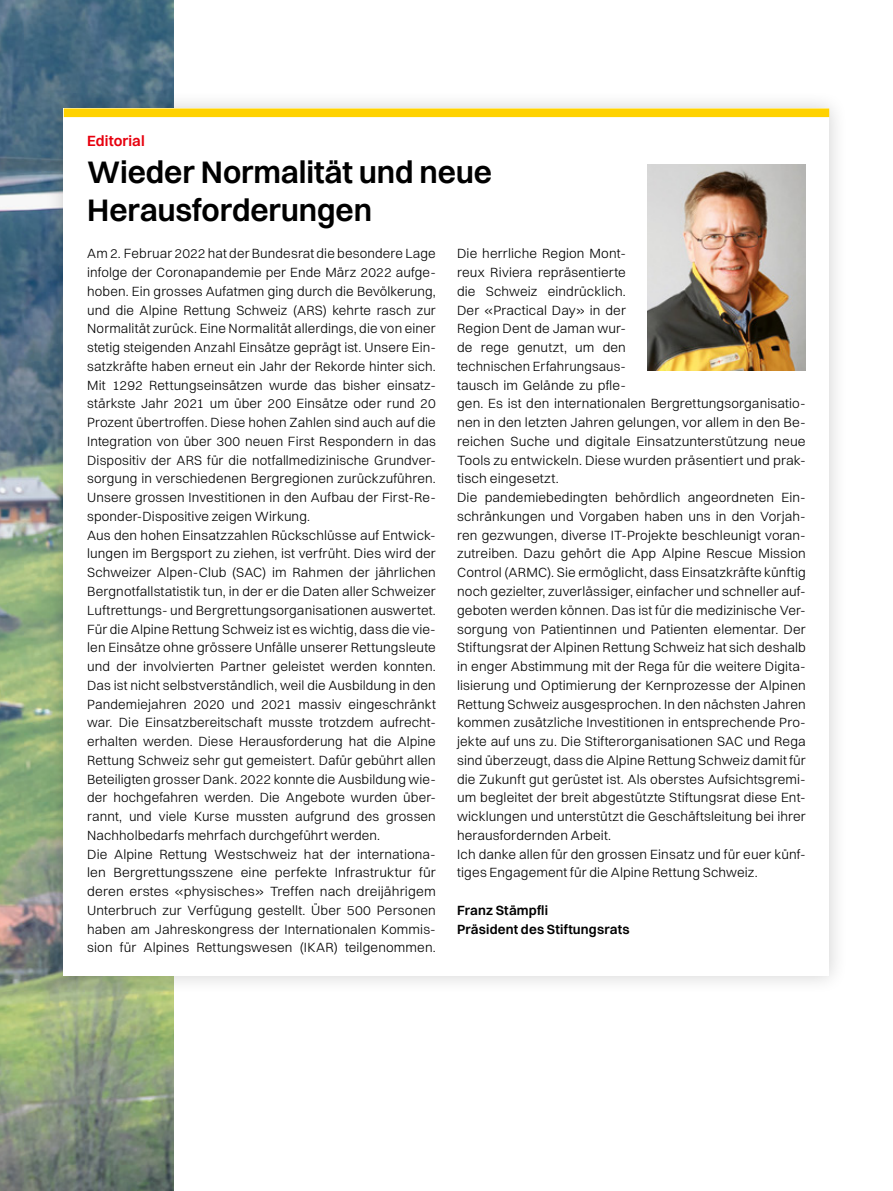
<style>
.page{position:relative;width:893px;height:1191px;background:#fff}
.page>*{position:absolute;margin:0;border:0;box-sizing:border-box;transform-origin:0 0}
.t1{font:600 31.5px/37.5px "Switzer";letter-spacing:-.005em;color:#000}
.t2{font:600 15px "Switzer";letter-spacing:.005em;color:#e7000e}
.t3{font:300 13.5px/18.8px "Switzer";letter-spacing:.01em;color:#000}
.t4{font:600 13.5px/18.8px "Switzer";letter-spacing:.01em;color:#000}
</style>
<div class="page">
<img style="left:0;top:0;width:174px;height:1191px">
<div style="left:45px;top:89px;width:803px;height:905px;background:#000;opacity:.18"></div>
<div style="left:64px;top:108px;width:765px;height:868px;background:#fff"></div>
<div style="left:64px;top:108px;width:765px;height:9px;background:#ffd200"></div>
<img style="left:647px;top:165px;width:159px;height:206px">
<p class="t2" style="left:87px;top:131px;width:59px">Editorial</p>
<h1 class="t1" style="left:87px;top:153px;width:407px">Wieder Normalität und neue<br>Herausforderungen</h1>
<p class="t3" style="left:87px;top:244px;width:350px">Am 2. Februar 2022 hat der Bundesrat die besondere Lage infolge der Coronapandemie per Ende März 2022 aufge&shy;hoben. Ein grosses Aufatmen ging durch die Bevölkerung, und die Alpine Rettung Schweiz (ARS) kehrte rasch zur Normalität zurück. Eine Normalität allerdings, die von einer stetig steigenden Anzahl Einsätze geprägt ist. Unsere Ein&shy;satzkräfte haben erneut ein Jahr der Rekorde hinter sich.<br>Mit 1292 Rettungseinsätzen wurde das bisher einsatz&shy;stärkste Jahr 2021 um über 200 Einsätze oder rund 20<br>Prozent übertroffen. Diese hohen Zahlen sind auch auf die Integration von über 300 neuen First Respondern in das Dispositiv der ARS für die notfallmedizinische Grundver&shy;sorgung in verschiedenen Bergregionen zurückzuführen.<br>Unsere grossen Investitionen in den Aufbau der First-Re&shy;sponder-Dispositive zeigen Wirkung.<br>Aus den hohen Einsatzzahlen Rückschlüsse auf Entwick&shy;lungen im Bergsport zu ziehen, ist verfrüht. Dies wird der Schweizer Alpen-Club (SAC) im Rahmen der jährlichen Bergnotfallstatistik tun, in der er die Daten aller Schweizer Luftrettungs- und Bergrettungsorganisationen auswertet.<br>Für die Alpine Rettung Schweiz ist es wichtig, dass die vie&shy;len Einsätze ohne grössere Unfälle unserer Rettungsleute und der involvierten Partner geleistet werden konnten.<br>Das ist nicht selbstverständlich, weil die Ausbildung in den Pandemiejahren 2020 und 2021 massiv eingeschränkt war. Die Einsatzbereitschaft musste trotzdem aufrecht&shy;erhalten werden. Diese Herausforderung hat die Alpine Rettung Schweiz sehr gut gemeistert. Dafür gebührt allen Beteiligten grosser Dank. 2022 konnte die Ausbildung wie&shy;der hochgefahren werden. Die Angebote wurden über&shy;rannt, und viele Kurse mussten aufgrund des grossen Nachholbedarfs mehrfach durchgeführt werden.<br>Die Alpine Rettung Westschweiz hat der internationa&shy;len Bergrettungsszene eine perfekte Infrastruktur für deren erstes «physisches» Treffen nach dreijährigem Unterbruch zur Verfügung gestellt. Über 500 Personen haben am Jahreskongress der Internationalen Kommis&shy;sion für Alpines Rettungswesen (IKAR) teilgenommen.</p>
<p class="t3" style="left:457px;top:244px;width:350px">Die herrliche Region Mont-<br>reux Riviera repräsentierte<br>die Schweiz eindrücklich.<br>Der «Practical Day» in der<br>Region Dent de Jaman wur-<br>de rege genutzt, um den<br>technischen Erfahrungsaus-<br>tausch im Gelände zu pfle-<br>gen. Es ist den internationalen Bergrettungsorganisatio&shy;nen in den letzten Jahren gelungen, vor allem in den Be&shy;reichen Suche und digitale Einsatzunterstützung neue Tools zu entwickeln. Diese wurden präsentiert und prak&shy;tisch eingesetzt.<br>Die pandemiebedingten behördlich angeordneten Ein&shy;schränkungen und Vorgaben haben uns in den Vorjah&shy;ren gezwungen, diverse IT-Projekte beschleunigt voran&shy;zutreiben. Dazu gehört die App Alpine Rescue Mission Control (ARMC). Sie ermöglicht, dass Einsatzkräfte künftig noch gezielter, zuverlässiger, einfacher und schneller auf&shy;geboten werden können. Das ist für die medizinische Ver&shy;sorgung von Patientinnen und Patienten elementar. Der Stiftungsrat der Alpinen Rettung Schweiz hat sich deshalb in enger Abstimmung mit der Rega für die weitere Digita&shy;lisierung und Optimierung der Kernprozesse der Alpinen Rettung Schweiz ausgesprochen. In den nächsten Jahren kommen zusätzliche Investitionen in entsprechende Pro&shy;jekte auf uns zu. Die Stifterorganisationen SAC und Rega sind überzeugt, dass die Alpine Rettung Schweiz damit für die Zukunft gut gerüstet ist. Als oberstes Aufsichtsgremi&shy;um begleitet der breit abgestützte Stiftungsrat diese Ent&shy;wicklungen und unterstützt die Geschäftsleitung bei ihrer herausfordernden Arbeit.<br>Ich danke allen für den grossen Einsatz und für euer künf&shy;tiges Engagement für die Alpine Rettung Schweiz.</p>
<p class="t4" style="left:457px;top:900px;width:174px">Franz Stämpfli<br>Präsident des Stiftungsrats</p>
</div>
